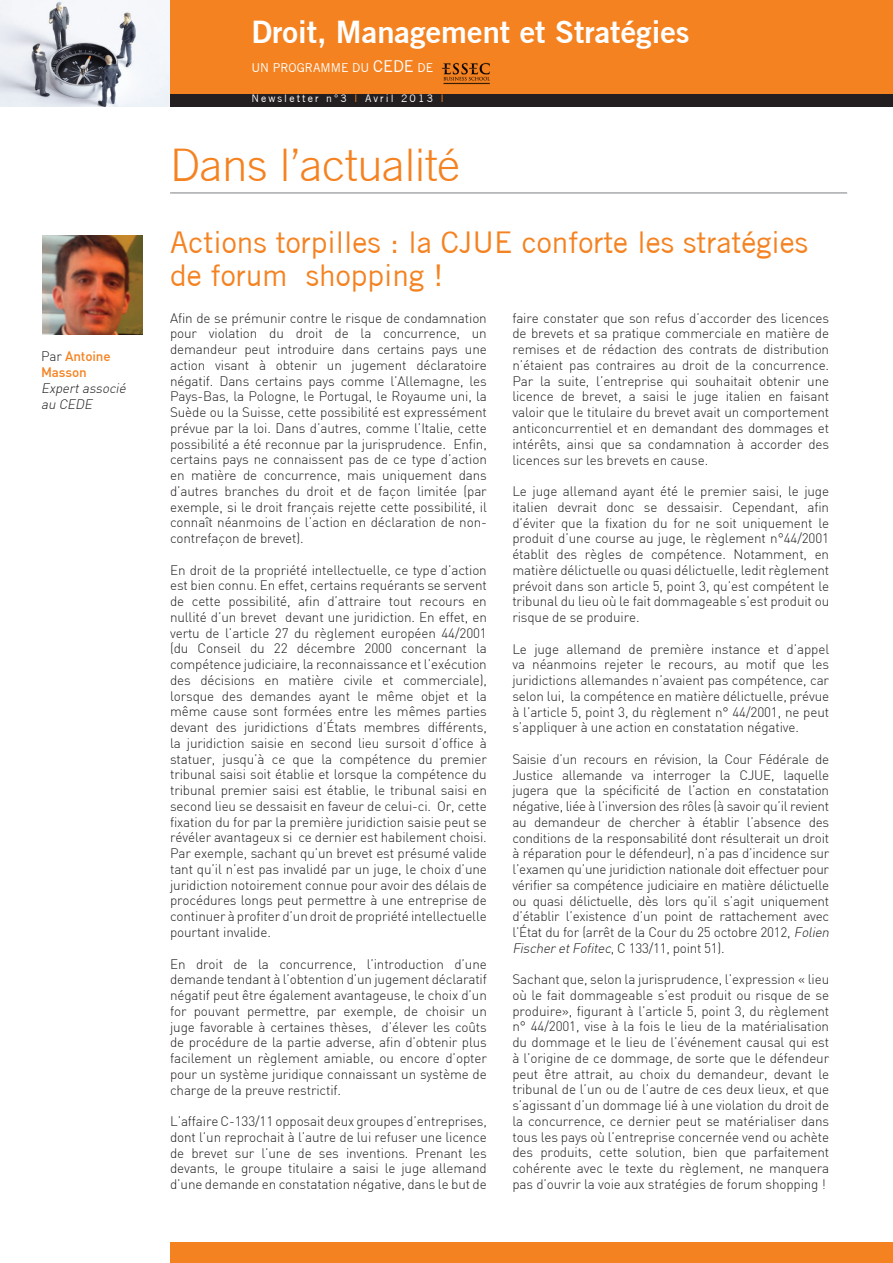
<style>
.page{position:relative;width:893px;height:1263px;background:#fff}
.page>*{position:absolute;margin:0;border:0;box-sizing:border-box;transform-origin:0 0}
.t1{font:300 45px "Trade Gothic";color:#f58220}
.t2{font:700 31.05px "Trade Gothic No.2";color:#fff}
.t3{font:30px/33px "Trade Gothic";color:#f58220}
.t4{font:300 13.5px/15.8px "DIN";letter-spacing:-.02em;color:#231f20;text-align:justify}
.t5{font:italic 300 13.5px/15.8px "DIN";color:#231f20}
.t6{font:500 13.5px/15.8px "DIN";letter-spacing:-.01em;color:#f58220}
.t7{font:12.3px "Trade Gothic";color:#fff}
.t8{font:10.5px "Trade Gothic";letter-spacing:.2em;color:#fff}
.s1{font-weight:300;color:#231f20}
.s2{font-size:16.35px}
.s3{color:#f58220}
.s4{font-style:italic}
</style>
<div class="page">
<hr style="left:170px;top:192px;width:677px;height:2px;background:#939598">
<div style="left:170px;top:1242px;width:723px;height:21px;background:#f58220"></div>
<img style="left:43px;top:235px;width:99px;height:100px">
<img style="left:0;top:0;width:170px;height:106px">
<div style="left:170px;top:0;width:723px;height:95px;background:#f58220"></div>
<img style="left:441px;top:62px;width:49px;height:23px">
<div style="left:170px;top:94px;width:723px;height:12px;background:#231f20"></div>
<p class="t6" style="left:41px;top:348px;width:71px"><span class="s1">Par</span> Antoine<br>Masson</p>
<p class="t5" style="left:41px;top:380px;width:89px">Expertassocié au CEDE</p>
<h2 class="t2" style="left:251px;top:13px;width:440px">Droit, Management et Stratégies</h2>
<p class="t7" style="left:251px;top:60px;width:183px">UN PROGRAMME DU <span class="s2">CEDE</span> DE</p>
<p class="t8" style="left:251px;top:92px;width:194px">Newsletter n°3 <span class="s3">I</span> Avril 2013 <span class="s3">I</span></p>
<h1 class="t1" style="left:170px;top:139px;width:292px">Dans l’actualité</h1>
<h3 class="t3" style="left:170px;top:226px;width:640px">Actions torpilles : la CJUE conforte les stratégies de forum shopping !</h3>
<p class="t4" style="left:170px;top:310px;width:318px">Afin de se prémunir contre le risque de condamnation pour violation du droit de la concurrence, un demandeur peut introduire dans certains pays une action visant à obtenir un jugement déclaratoire négatif. Dans certains pays comme l’Allemagne, les Pays-Bas, la Pologne, le Portugal, le Royaume uni, la Suède ou la Suisse, cette possibilité est expressément prévue par la loi. Dans d’autres, comme l’Italie, cette possibilité a été reconnue par la jurisprudence. Enfin, certains pays ne connaissent pas de ce type d’action en matière de concurrence, mais uniquement dans d’autres branches du droit et de façon limitée (par exemple, si le droit français rejette cette possibilité, il connaît néanmoins de l’action en déclaration de non&shy;contrefaçon de brevet).</p>
<p class="t4" style="left:170px;top:562px;width:318px">En droit de la propriété intellectuelle, ce type d’action est bien connu. En effet, certains requérants se servent de cette possibilité, afin d’attraire tout recours en nullité d’un brevet devant une juridiction. En effet, en vertu de l’article 27 du règlement européen 44/2001 (du Conseil du 22 décembre 2000 concernant la compétence judiciaire, la reconnaissance et l’exécution des décisions en matière civile et commerciale), lorsque des demandes ayant le même objet et la même cause sont formées entre les mêmes parties devant des juridictions d’États membres différents, la juridiction saisie en second lieu sursoit d’office à statuer, jusqu’à ce que la compétence du premier tribunal saisi soit établie et lorsque la compétence du tribunal premier saisi est établie, le tribunal saisi en second lieu se dessaisit en faveur de celui-ci. Or, cette fixation du for par la première juridiction saisie peut se révéler avantageux si ce dernier est habilement choisi.<br>Par exemple, sachant qu’un brevet est présumé valide tant qu’il n’est pas invalidé par un juge, le choix d’une juridiction notoirement connue pour avoir des délais de procédures longs peut permettre à une entreprise de continuer à profiter d’un droit de propriété intellectuelle pourtant invalide.</p>
<p class="t4" style="left:170px;top:956px;width:318px">En droit de la concurrence, l’introduction d’une demande tendant à l’obtention d’un jugement déclaratif négatif peut être également avantageuse, le choix d’un for pouvant permettre, par exemple, de choisir un juge favorable à certaines thèses, d’élever les coûts de procédure de la partie adverse, afin d’obtenir plus facilement un règlement amiable, ou encore d’opter pour un système juridique connaissant un système de charge de la preuve restrictif.</p>
<p class="t4" style="left:170px;top:1113px;width:318px">L’affaire C-133/11 opposait deux groupes d’entreprises, dont l’un reprochait à l’autre de lui refuser une licence de brevet sur l’une de ses inventions. Prenant les devants, le groupe titulaire a saisi le juge allemand d’une demande en constatation négative, dans le but de</p>
<p class="t4" style="left:512px;top:310px;width:318px">faire constater que son refus d’accorder des licences de brevets et sa pratique commerciale en matière de remises et de rédaction des contrats de distribution n’étaient pas contraires au droit de la concurrence.<br>Par la suite, l’entreprise qui souhaitait obtenir une licence de brevet, a saisi le juge italien en faisant valoir que le titulaire du brevet avait un comportement anticoncurrentiel et en demandant des dommages et intérêts, ainsi que sa condamnation à accorder des licences sur les brevets en cause.</p>
<p class="t4" style="left:512px;top:483px;width:318px">Le juge allemand ayant été le premier saisi, le juge italien devrait donc se dessaisir. Cependant, afin d’éviter que la fixation du for ne soit uniquement le produit d’une course au juge, le règlement n°44/2001 établit des règles de compétence. Notamment, en matière délictuelle ou quasi délictuelle, ledit règlement prévoit dans son article 5, point 3, qu’est compétent le tribunal du lieu où le fait dommageable s’est produit ou risque de se produire.</p>
<p class="t4" style="left:512px;top:641px;width:318px">Le juge allemand de première instance et d’appel va néanmoins rejeter le recours, au motif que les juridictions allemandes n’avaient pas compétence, car selon lui, la compétence en matière délictuelle, prévue à l’article 5, point 3, du règlement n° 44/2001, ne peut s’appliquer à une action en constatation négative.</p>
<p class="t4" style="left:512px;top:751px;width:321px;text-align:left">Saisie d’un recours en révision, la Cour Fédérale de Justice allemande va interroger la CJUE, laquelle jugera que la spécificité de l’action en constatation négative, liée à l’inversion des rôles (à savoir qu’il revient au demandeur de chercher à établir l’absence des conditions de la responsabilité dont résulterait un droit à réparation pour le défendeur), n’a pas d’incidence sur l’examen qu’une juridiction nationale doit effectuer pour vérifier sa compétence judiciaire en matière délictuelle ou quasi délictuelle, dès lors qu’il s’agit uniquement d’établir l’existence d’un point de rattachement avec l’État du for (arrêt de la Cour du 25 octobre 2012, <span class="s4">Folien FischeretFofitec</span>, C 1 3 3/ 1 1 , p o i n t 5 1 ) .</p>
<p class="t4" style="left:512px;top:971px;width:318px">Sachant que, selon la jurisprudence, l’expression « lieu où le fait dommageable s’est produit ou risque de se produire», figurant à l’article 5, point 3, du règlement n° 44/2001, vise à la fois le lieu de la matérialisation du dommage et le lieu de l’événement causal qui est à l’origine de ce dommage, de sorte que le défendeur peut être attrait, au choix du demandeur, devant le tribunal de l’un ou de l’autre de ces deux lieux, et que s’agissant d’un dommage lié à une violation du droit de la concurrence, ce dernier peut se matérialiser dans tous les pays où l’entreprise concernée vend ou achète des produits, cette solution, bien que parfaitement cohérente avec le texte du règlement, ne manquera pas d’ouvrir la voie aux stratégies de forum shopping !</p>
</div>
